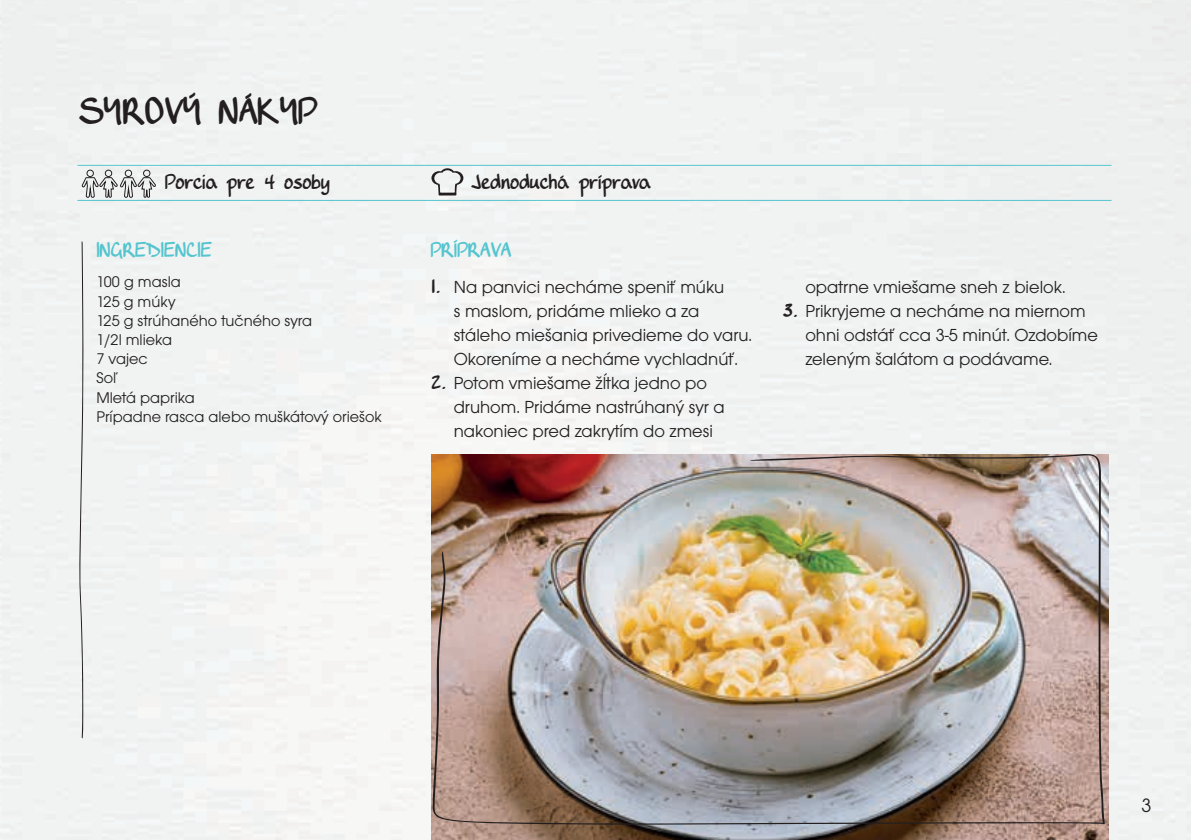
<style>
.page{position:relative;width:1191px;height:840px;background:#fff}
.page>*{position:absolute;margin:0;border:0;box-sizing:border-box;transform-origin:0 0}
.t1{font:36px "DJB Writesa Lot";color:#231f20}
.t2{font:20px "DJB Writesa Lot";color:#231f20}
.t3{font:20px "DJB Writesa Lot";color:#54c5cf}
.t4{font:20px "Avalon";color:#231f20}
.t5{font:18px/24px "Avalon";color:#231f20}
.t6{font:16px/19.2px "Avalon";color:#231f20}
.s1{font-family:"DJB Writesa Lot";font-size:22px}
</style>
<div class="page">
<div style="left:1px;top:0;width:1190px;height:839px;background:#f1f3f2"></div>
<hr style="left:0;top:0;width:1px;height:839px;background:#231f20">
<hr style="left:77px;top:165px;width:1034px;height:1px;background:#54c5cf">
<hr style="left:77px;top:200px;width:1034px;height:1px;background:#54c5cf">
<svg style="left:431px;top:168px;width:32px;height:27px"></svg>
<div style="left:86px;top:169px;width:8px;height:8px;border:1px solid #231f20;border-radius:50%"></div>
<div style="left:105px;top:169px;width:7px;height:8px;border:1px solid #231f20;border-radius:50%"></div>
<div style="left:125px;top:169px;width:7px;height:8px;border:1px solid #231f20;border-radius:50%"></div>
<div style="left:143px;top:169px;width:7px;height:8px;border:1px solid #231f20;border-radius:50%"></div>
<div style="left:79px;top:176px;width:78px;height:562px;background:#f1f3f2"></div>
<img style="left:431px;top:454px;width:677px;height:385px">
<img style="left:432px;top:453px;width:672px;height:371px">
<h1 class="t1" style="left:79px;top:90px;width:239px">SYROVÝ NÁKYP</h1>
<p class="t2" style="left:165px;top:169px;width:166px">Porcia pre 4 osoby</p>
<p class="t2" style="left:471px;top:169px;width:181px">Jednoduchá príprava</p>
<p class="t3" style="left:96px;top:237px;width:117px">INGREDIENCIE</p>
<p class="t6" style="left:96px;top:272px;width:287px">100 g masla<br>125 g múky<br>125 g strúhaného tučného syra<br>1/2l mlieka<br>7 vajec<br>Soľ<br>Mletá paprika<br>Prípadne rasca alebo muškátový oriešok</p>
<p class="t3" style="left:431px;top:237px;width:82px">PRÍPRAVA</p>
<p class="t5" style="left:454px;top:275px;width:300px;text-indent:-23px"><span class="s1">1.</span> Na panvici necháme speniť múku<br>s maslom, pridáme mlieko a za stáleho miešania privedieme do varu.<br>Okoreníme a necháme vychladnúť.</p>
<p class="t5" style="left:454px;top:371px;width:273px;text-indent:-23px"><span class="s1">2.</span> Potom vmiešame žĺtka jedno po druhom. Pridáme nastrúhaný syr a nakoniec pred zakrytím do zmesi</p>
<p class="t5" style="left:805px;top:275px;width:262px">opatrne vmiešame sneh z bielok.</p>
<p class="t5" style="left:805px;top:299px;width:294px;text-indent:-23px"><span class="s1">3.</span> Prikryjeme a necháme na miernom ohni odstáť cca 3-5 minút. Ozdobíme zeleným šalátom a podávame.</p>
<p class="t4" style="left:1141px;top:792px;width:12px">3</p>
</div>
